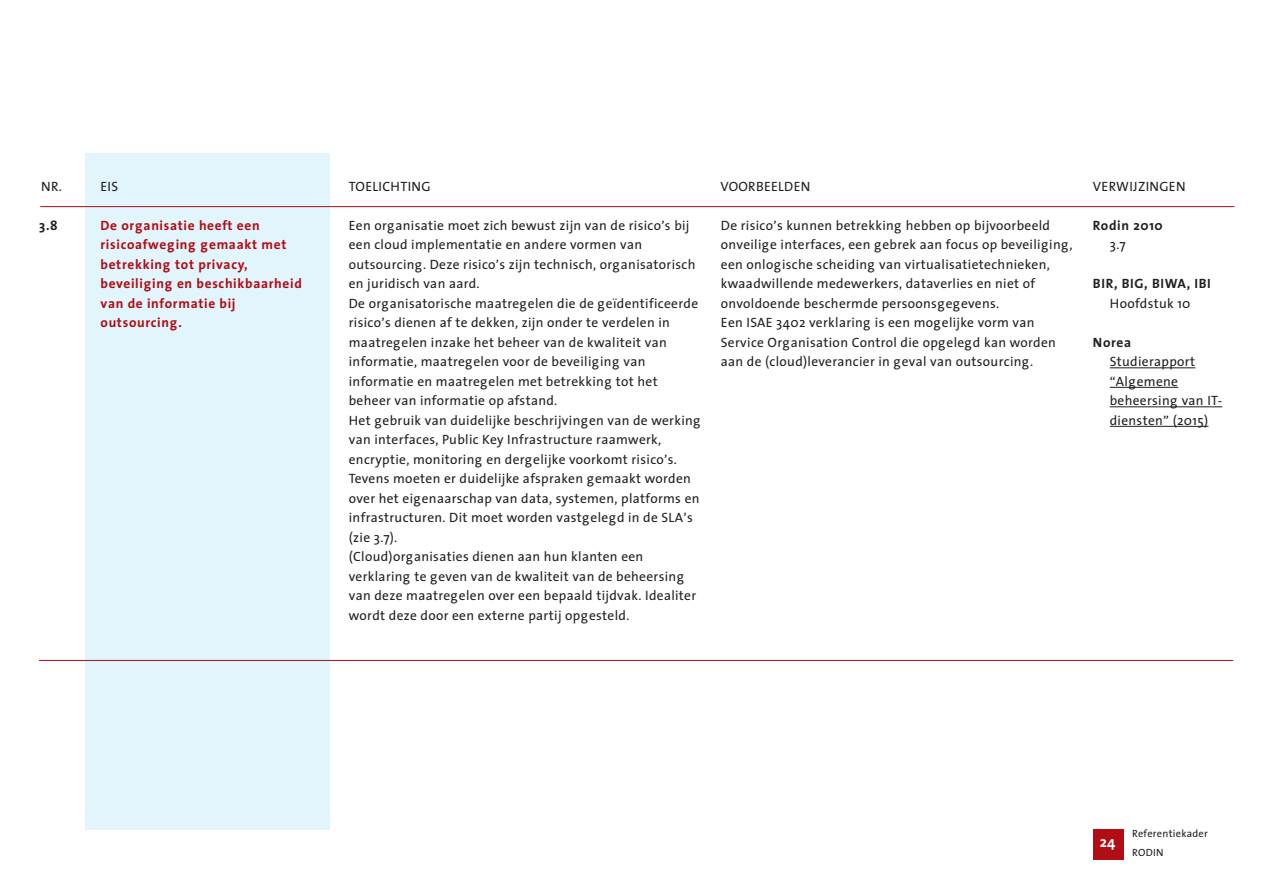
<style>
.page{position:relative;width:1263px;height:893px;background:#fff}
.page>*{position:absolute;margin:0;border:0;box-sizing:border-box;transform-origin:0 0}
.t1{font:700 15px "Thesis Sans";color:#fff}
.t2{font:13.5px/19.5px "Thesis Sans";letter-spacing:.025em;color:#231f20}
.t3{font:700 13.5px/19.5px "Thesis Sans";letter-spacing:.05em;color:#b00d15}
.t4{font:700 13.5px "Thesis Sans";letter-spacing:.05em;color:#231f20}
.t5{font:10.5px/19.5px "Thesis Sans";letter-spacing:.025em;color:#231f20}
</style>
<div class="page">
<div style="left:85px;top:153px;width:244px;height:676px;background:#e2f4fc"></div>
<hr style="left:1110px;top:368px;width:85px;height:1px;background:#231f20">
<hr style="left:1110px;top:387px;width:68px;height:1px;background:#231f20">
<hr style="left:1110px;top:407px;width:112px;height:1px;background:#231f20">
<hr style="left:1110px;top:426px;width:98px;height:1px;background:#231f20">
<hr style="left:40px;top:206px;width:1194px;height:1px;background:#b00d15">
<hr style="left:39px;top:660px;width:1194px;height:1px;background:#b00d15">
<div style="left:1093px;top:829px;width:31px;height:31px;background:#b00d15"></div>
<p class="t2" style="left:41px;top:178px;width:22px">NR.</p>
<p class="t2" style="left:101px;top:178px;width:19px">EIS</p>
<p class="t2" style="left:349px;top:178px;width:83px">TOELICHTING</p>
<p class="t2" style="left:720px;top:178px;width:92px">VOORBEELDEN</p>
<p class="t2" style="left:1093px;top:178px;width:94px">VERWIJZINGEN</p>
<p class="t4" style="left:39px;top:220px;width:20px">3.8</p>
<p class="t3" style="left:101px;top:217px;width:203px">De organisatie heeft een risicoafweging gemaakt met betrekking tot privacy, beveiliging en beschikbaarheid van de informatie bij outsourcing.</p>
<p class="t2" style="left:349px;top:217px;width:354px">Een organisatie moet zich bewust zijn van de risico’s bij een cloud implementatie en andere vormen van outsourcing. Deze risico’s zijn technisch, organisatorisch en juridisch van aard.<br>De organisatorische maatregelen die de geïdentificeerde risico’s dienen af te dekken, zijn onder te verdelen in maatregelen inzake het beheer van de kwaliteit van informatie, maatregelen voor de beveiliging van informatie en maatregelen met betrekking tot het beheer van informatie op afstand.<br>Het gebruik van duidelijke beschrijvingen van de werking van interfaces, Public Key Infrastructure raamwerk, encryptie, monitoring en dergelijke voorkomt risico’s.<br>Tevens moeten er duidelijke afspraken gemaakt worden over het eigenaarschap van data, systemen, platforms en infrastructuren. Dit moet worden vastgelegd in de SLA’s (zie 3.7).<br>(Cloud)organisaties dienen aan hun klanten een verklaring te geven van de kwaliteit van de beheersing van deze maatregelen over een bepaald tijdvak. Idealiter wordt deze door een externe partij opgesteld.</p>
<p class="t2" style="left:721px;top:217px;width:353px">De risico’s kunnen betrekking hebben op bijvoorbeeld onveilige interfaces, een gebrek aan focus op beveiliging, een onlogische scheiding van virtualisatietechnieken, kwaadwillende medewerkers, dataverlies en niet of onvoldoende beschermde persoonsgegevens.<br>Een ISAE 3402 verklaring is een mogelijke vorm van Service Organisation Control die opgelegd kan worden aan de (cloud)leverancier in geval van outsourcing.</p>
<p class="t4" style="left:1093px;top:220px;width:71px">Rodin 2010</p>
<p class="t2" style="left:1110px;top:236px;width:17px">3.7</p>
<p class="t4" style="left:1093px;top:278px;width:119px">BIR, BIG, BIWA, IBI</p>
<p class="t2" style="left:1110px;top:295px;width:82px">Hoofdstuk 10</p>
<p class="t4" style="left:1093px;top:337px;width:40px">Norea</p>
<p class="t2" style="left:1110px;top:353px;width:114px">Studierapport “Algemene beheersing van IT&shy;diensten” (2015)</p>
<p class="t1" style="left:1100px;top:836px;width:17px">24</p>
<p class="t5" style="left:1132px;top:825px;width:77px">Referentiekader<br>RODIN</p>
</div>
